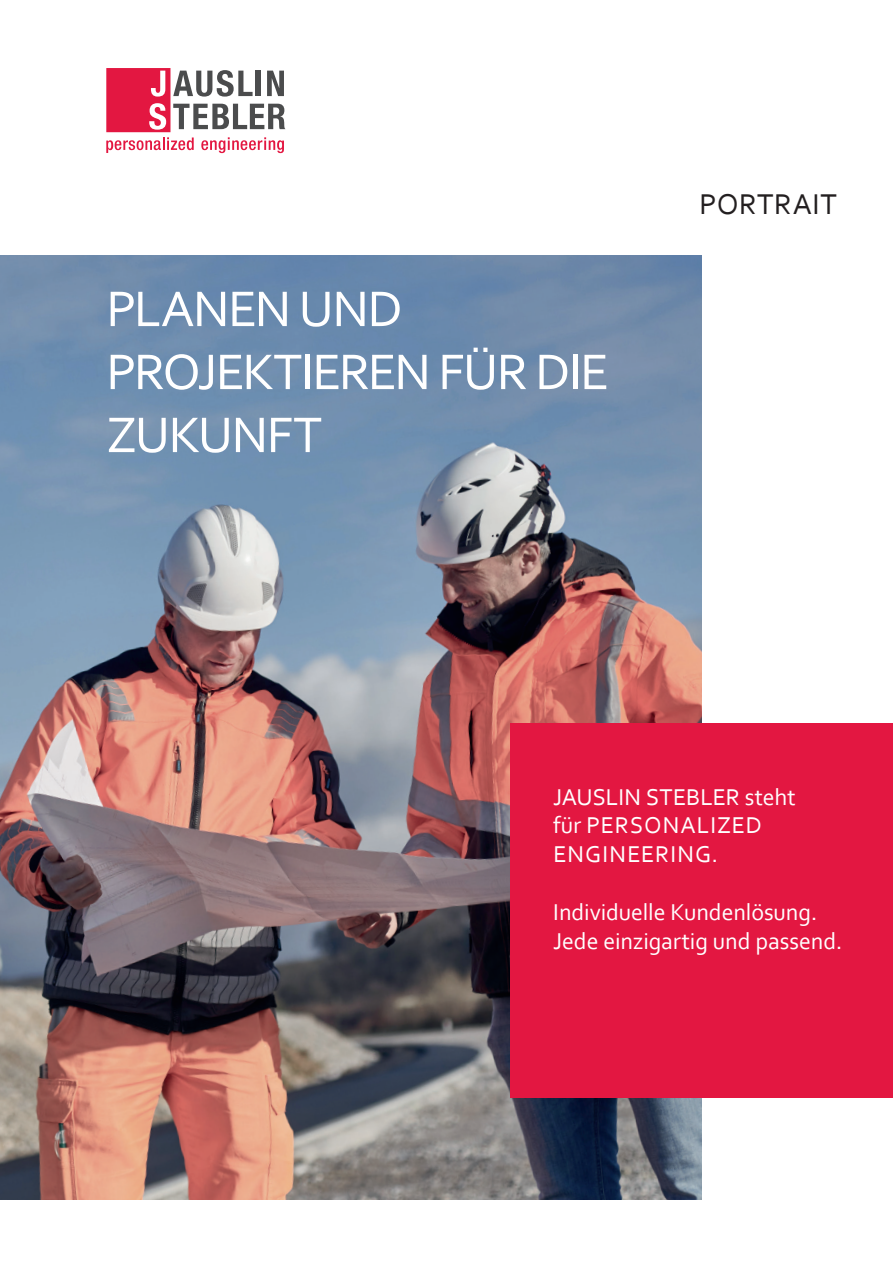
<style>
.page{position:relative;width:893px;height:1263px;background:#fff}
.page>*{position:absolute;margin:0;border:0;box-sizing:border-box;transform-origin:0 0}
.t1{font:52.5px/63px "Corbel";letter-spacing:-.03em;color:#fff}
.t2{font:30px "Corbel";letter-spacing:.015em;color:#231f20}
.t3{font:24px/28.8px "Corbel";letter-spacing:-.005em;color:#fff}
.t4{font:24px/28.8px "Corbel";letter-spacing:.03em;color:#fff}
</style>
<div class="page">
<img style="left:0;top:255px;width:702px;height:944px">
<svg style="left:106px;top:68px;width:179px;height:85px"></svg>
<div style="left:511px;top:723px;width:382px;height:374px;background:#e31741"></div>
<h1 class="t1" style="left:106px;top:276px;width:504px">PLANEN UND<br>PROJEKTIEREN FÜR DIE<br>ZUKUNFT</h1>
<p class="t2" style="left:699px;top:185px;width:139px">PORTRAIT</p>
<p class="t4" style="left:553px;top:782px;width:244px">JAUSLIN STEBLER steht für PERSONALIZED<br>ENGINEERING.</p>
<p class="t3" style="left:553px;top:897px;width:291px">Individuelle Kundenlösung.<br>Jede einzigartig und passend.</p>
</div>
